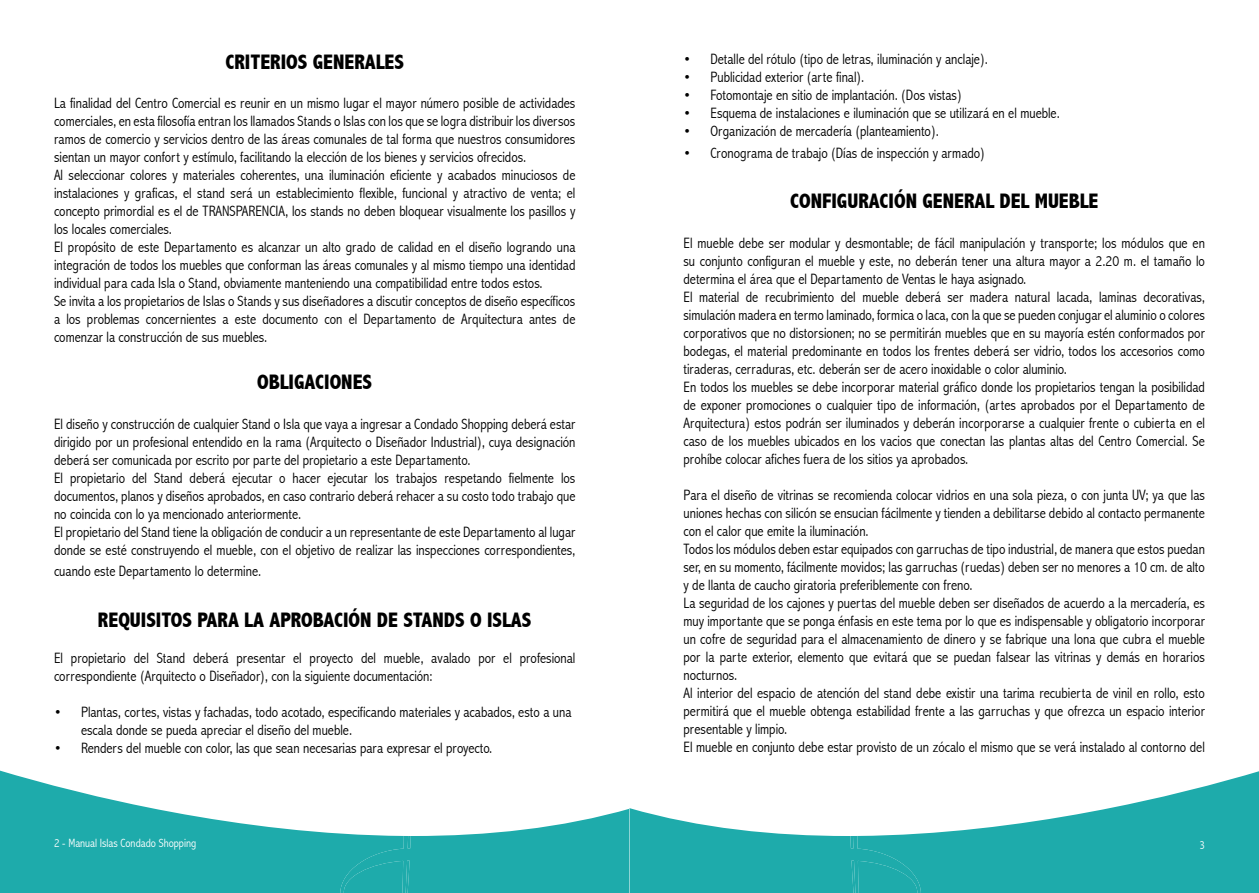
<style>
.page{position:relative;width:1259px;height:893px;background:#fff}
.page>*{position:absolute;margin:0;border:0;box-sizing:border-box;transform-origin:0 0}
.t1{font:800 condensed 21px "Abadi";color:#000}
.t2{font:300 condensed 15px/18px "Abadi";color:#000}
.t3{font:300 condensed 12px "Abadi";color:#fff}
</style>
<div class="page">
<svg style="left:0;top:771px;width:340px;height:122px;fill:#1eabab"></svg>
<svg style="left:921px;top:771px;width:338px;height:122px;fill:#1eabab"></svg>
<svg style="left:340px;top:808px;width:581px;height:85px"></svg>
<h1 class="t1" style="left:225px;top:49px;width:180px">CRITERIOS GENERALES</h1>
<p class="t2" style="left:54px;top:94px;width:523px">La finalidad del Centro Comercial es reunir en un mismo lugar el mayor número posible de actividades comerciales, en esta filosofía entran los llamados Stands o Islas con los que se logra distribuir los diversos ramos de comercio y servicios dentro de las áreas comunales de tal forma que nuestros consumidores sientan un mayor confort y estímulo, facilitando la elección de los bienes y servicios ofrecidos.<br>Al seleccionar colores y materiales coherentes, una iluminación eficiente y acabados minuciosos de instalaciones y graficas, el stand será un establecimiento flexible, funcional y atractivo de venta; el concepto primordial es el de TRANSPARENCIA, los stands no deben bloquear visualmente los pasillos y los locales comerciales.<br>El propósito de este Departamento es alcanzar un alto grado de calidad en el diseño logrando una integración de todos los muebles que conforman las áreas comunales y al mismo tiempo una identidad individual para cada Isla o Stand, obviamente manteniendo una compatibilidad entre todos estos.<br>Se invita a los propietarios de Islas o Stands y sus diseñadores a discutir conceptos de diseño específicos a los problemas concernientes a este documento con el Departamento de Arquitectura antes de comenzar la construcción de sus muebles.</p>
<h1 class="t1" style="left:257px;top:370px;width:116px">OBLIGACIONES</h1>
<p class="t2" style="left:54px;top:415px;width:523px">El diseño y construcción de cualquier Stand o Isla que vaya a ingresar a Condado Shopping deberá estar dirigido por un profesional entendido en la rama (Arquitecto o Diseñador Industrial), cuya designación deberá ser comunicada por escrito por parte del propietario a este Departamento.<br>El propietario del Stand deberá ejecutar o hacer ejecutar los trabajos respetando fielmente los documentos, planos y diseños aprobados, en caso contrario deberá rehacer a su costo todo trabajo que no coincida con lo ya mencionado anteriormente.<br>El propietario del Stand tiene la obligación de conducir a un representante de este Departamento al lugar donde se esté construyendo el mueble, con el objetivo de realizar las inspecciones correspondientes,</p>
<p class="t2" style="left:54px;top:562px;width:209px">cuando este Departamento lo determine.</p>
<h1 class="t1" style="left:98px;top:607px;width:435px">REQUISITOS PARA LA APROBACIÓN DE STANDS O ISLAS</h1>
<p class="t2" style="left:54px;top:649px;width:523px">El propietario del Stand deberá presentar el proyecto del mueble, avalado por el profesional correspondiente (Arquitecto o Diseñador), con la siguiente documentación:</p>
<p class="t2" style="left:81px;top:703px;width:492px;text-indent:-27px">• Plantas, cortes, vistas y fachadas, todo acotado, especificando materiales y acabados, esto a una escala donde se pueda apreciar el diseño del mueble.</p>
<p class="t2" style="left:54px;top:739px;width:440px">• Renders del mueble con color, las que sean necesarias para expresar el proyecto.</p>
<p class="t3" style="left:54px;top:836px;width:144px">2 - Manual Islas Condado Shopping</p>
<p class="t2" style="left:683px;top:50px;width:306px">• Detalle del rótulo (tipo de letras, iluminación y anclaje).</p>
<p class="t2" style="left:683px;top:68px;width:182px">• Publicidad exterior (arte final).</p>
<p class="t2" style="left:683px;top:86px;width:280px">• Fotomontaje en sitio de implantación. (Dos vistas)</p>
<p class="t2" style="left:683px;top:104px;width:378px">• Esquema de instalaciones e iluminación que se utilizará en el mueble.</p>
<p class="t2" style="left:683px;top:122px;width:257px">• Organización de mercadería (planteamiento).</p>
<p class="t2" style="left:683px;top:144px;width:303px">• Cronograma de trabajo (Días de inspección y armado)</p>
<h1 class="t1" style="left:790px;top:189px;width:310px">CONFIGURACIÓN GENERAL DEL MUEBLE</h1>
<p class="t2" style="left:683px;top:234px;width:523px">El mueble debe ser modular y desmontable; de fácil manipulación y transporte; los módulos que en su conjunto configuran el mueble y este, no deberán tener una altura mayor a 2.20 m. el tamaño lo determina el área que el Departamento de Ventas le haya asignado.<br>El material de recubrimiento del mueble deberá ser madera natural lacada, laminas decorativas, simulación madera en termo laminado, formica o laca, con la que se pueden conjugar el aluminio o colores corporativos que no distorsionen; no se permitirán muebles que en su mayoría estén conformados por bodegas, el material predominante en todos los frentes deberá ser vidrio, todos los accesorios como tiraderas, cerraduras, etc. deberán ser de acero inoxidable o color aluminio.<br>En todos los muebles se debe incorporar material gráfico donde los propietarios tengan la posibilidad de exponer promociones o cualquier tipo de información, (artes aprobados por el Departamento de Arquitectura) estos podrán ser iluminados y deberán incorporarse a cualquier frente o cubierta en el caso de los muebles ubicados en los vacios que conectan las plantas altas del Centro Comercial. Se prohíbe colocar afiches fuera de los sitios ya aprobados.</p>
<p class="t2" style="left:683px;top:486px;width:523px">Para el diseño de vitrinas se recomienda colocar vidrios en una sola pieza, o con junta UV; ya que las uniones hechas con silicón se ensucian fácilmente y tienden a debilitarse debido al contacto permanente con el calor que emite la iluminación.<br>Todos los módulos deben estar equipados con garruchas de tipo industrial, de manera que estos puedan ser, en su momento, fácilmente movidos; las garruchas (ruedas) deben ser no menores a 10 cm. de alto y de llanta de caucho giratoria preferiblemente con freno.<br>La seguridad de los cajones y puertas del mueble deben ser diseñados de acuerdo a la mercadería, es muy importante que se ponga énfasis en este tema por lo que es indispensable y obligatorio incorporar un cofre de seguridad para el almacenamiento de dinero y se fabrique una lona que cubra el mueble por la parte exterior, elemento que evitará que se puedan falsear las vitrinas y demás en horarios nocturnos.<br>Al interior del espacio de atención del stand debe existir una tarima recubierta de vinil en rollo, esto permitirá que el mueble obtenga estabilidad frente a las garruchas y que ofrezca un espacio interior presentable y limpio.<br>El mueble en conjunto debe estar provisto de un zócalo el mismo que se verá instalado al contorno del</p>
<p class="t3" style="left:1199px;top:838px;width:7px">3</p>
</div>
